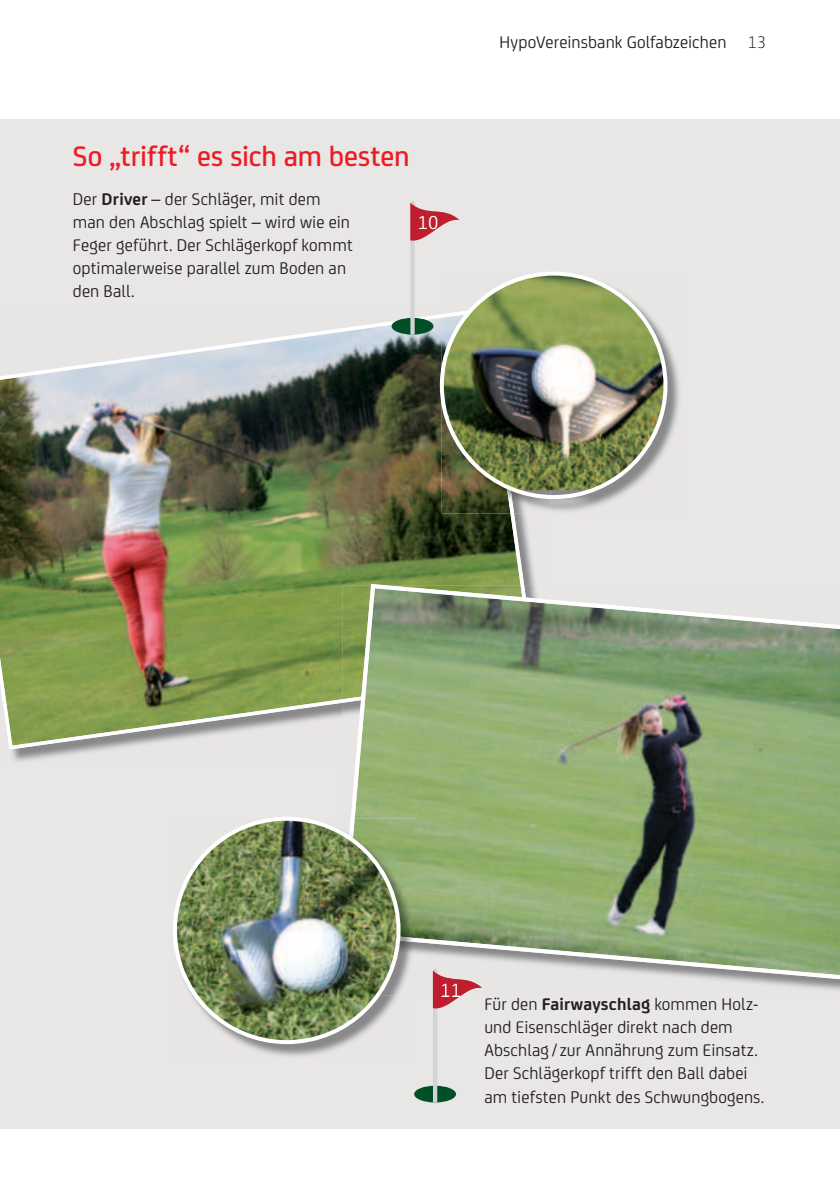
<style>
.page{position:relative;width:840px;height:1191px;background:#fff}
.page>*{position:absolute;margin:0;border:0;box-sizing:border-box;transform-origin:0 0}
.t1{font:500 30px "Uni Credit";letter-spacing:-.005em;color:#ed1c24}
.t2{font:20px "Uni Credit";color:#fff}
.t3{font:18px/23px "Uni Credit";letter-spacing:.005em;color:#231f20}
.s1{font-weight:700}
.s2{font-weight:300}
</style>
<div class="page">
<div style="left:0;top:119px;width:839px;height:1009px;background:#e9e7e6"></div>
<div style="left:414px;top:1085px;width:42px;height:17px;background:#004f27;border-radius:50%"></div>
<img style="left:0;top:318px;width:535px;height:431px">
<img style="left:550px;top:341px;width:129px;height:170px">
<img style="left:513px;top:499px;width:37px;height:14px">
<img style="left:441px;top:499px;width:72px;height:14px">
<img style="left:439px;top:272px;width:228px;height:227px">
<div style="left:391px;top:318px;width:42px;height:16px;background:#004f27;border-radius:50%"></div>
<svg style="left:410px;top:201px;width:49px;height:133px"></svg>
<svg style="left:432px;top:995px;width:30px;height:107px"></svg>
<img style="left:432px;top:981px;width:50px;height:14px">
<img style="left:441px;top:983px;width:18px;height:12px">
<svg style="left:340px;top:584px;width:499px;height:397px;background:#92a87b"></svg>
<img style="left:400px;top:942px;width:14px;height:53px">
<img style="left:400px;top:818px;width:14px;height:124px">
<img style="left:173px;top:816px;width:227px;height:228px">
<h1 class="t1" style="left:73px;top:134px;width:338px">So „trifft“ es sich am besten</h1>
<p class="t3" style="left:73px;top:187px;width:281px">Der <span class="s1">Driver</span> – der Schläger, mit dem man den Abschlag spielt – wird wie ein<br>Feger geführt. Der Schlägerkopf kommt optimalerweise parallel zum Boden an den Ball.</p>
<p class="t2" style="left:417px;top:208px;width:22px">10</p>
<p class="t3" style="left:499px;top:29px;width:268px">HypoVereinsbank Golfabzeichen <span class="s2">13</span></p>
<p class="t2" style="left:440px;top:975px;width:22px">11</p>
<p class="t3" style="left:484px;top:992px;width:281px">Für den <span class="s1">Fairwayschlag</span> kommen Holz&shy;und Eisenschläger direkt nach dem Abschlag / zur Annährung zum Einsatz.<br>Der Schlägerkopf trifft den Ball dabei am tiefsten Punkt des Schwungbogens.</p>
</div>
